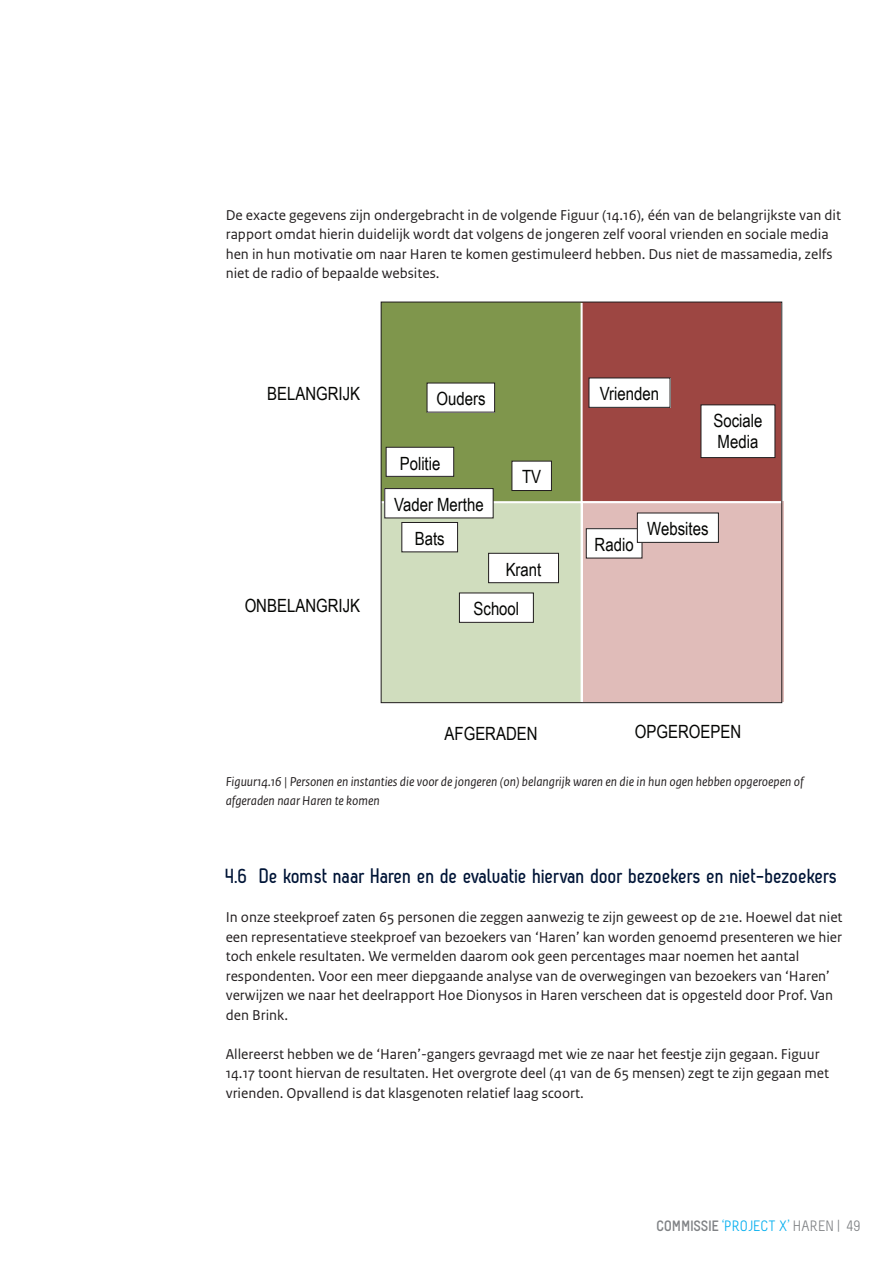
<style>
.page{position:relative;width:894px;height:1264px;background:#fff}
.page>*{position:absolute;margin:0;border:0;box-sizing:border-box;transform-origin:0 0}
.t1{font:700 21px "Zag";color:#001537}
.t2{font:18.15px/33.9px "Arial Narrow";color:#040503}
.t3{font:15px/19.5px "Rijksoverheid Sans Text";color:#231f20}
.t4{font:15px "Melbourne";color:#00aeef}
.t5{font:italic 13.5px/19.5px "Rijksoverheid Sans Text";color:#231f20}
.s1{font-weight:700;color:#808285}
.s2{color:#808285}
</style>
<div class="page">
<div style="left:381px;top:502px;width:201px;height:200px;background:#d0ddbe"></div>
<div style="left:582px;top:501px;width:201px;height:201px;background:#e0bcb9"></div>
<div style="left:381px;top:302px;width:201px;height:200px;background:#7f964c"></div>
<div style="left:582px;top:302px;width:198px;height:199px;background:#9d4642"></div>
<hr style="left:580px;top:303px;width:2px;height:399px;background:#fff">
<hr style="left:381px;top:501px;width:401px;height:2px;background:#fff">
<div style="left:459px;top:593px;width:74px;height:29px;background:#fff"></div>
<div style="left:488px;top:553px;width:70px;height:29px;background:#fff"></div>
<div style="left:488px;top:552px;width:71px;height:31px;border:1px solid #231f20"></div>
<div style="left:384px;top:488px;width:109px;height:30px;background:#fff"></div>
<div style="left:384px;top:488px;width:109px;height:30px;border:1px solid #231f20"></div>
<div style="left:402px;top:522px;width:55px;height:30px;background:#fff"></div>
<div style="left:401px;top:522px;width:57px;height:30px;border:1px solid #231f20"></div>
<div style="left:586px;top:528px;width:56px;height:30px;background:#fff"></div>
<div style="left:585px;top:528px;width:57px;height:30px;border:1px solid #231f20"></div>
<div style="left:637px;top:513px;width:81px;height:29px;background:#fff"></div>
<div style="left:636px;top:512px;width:82px;height:31px;border:1px solid #231f20"></div>
<div style="left:512px;top:461px;width:39px;height:29px;background:#fff"></div>
<div style="left:511px;top:460px;width:41px;height:31px;border:1px solid #231f20"></div>
<div style="left:589px;top:378px;width:81px;height:29px;background:#fff"></div>
<div style="left:588px;top:377px;width:82px;height:31px;border:1px solid #231f20"></div>
<div style="left:700px;top:405px;width:74px;height:52px;background:#fff"></div>
<div style="left:700px;top:404px;width:75px;height:54px;border:1px solid #231f20"></div>
<div style="left:427px;top:383px;width:67px;height:29px;background:#fff"></div>
<div style="left:386px;top:447px;width:67px;height:29px;background:#fff"></div>
<div style="left:385px;top:446px;width:69px;height:31px;border:1px solid #231f20"></div>
<p class="t3" style="left:226px;top:205px;width:616px">De exacte gegevens zijn ondergebracht in de volgende Figuur (14.16), één van de belangrijkste van dit rapport omdat hierin duidelijk wordt dat volgens de jongeren zelf vooral vrienden en sociale media hen in hun motivatie om naar Haren te komen gestimuleerd hebben. Dus niet de massamedia, zelfs niet de radio of bepaalde websites.</p>
<p class="t2" style="left:267px;top:376px;width:95px">BELANGRIJK</p>
<p class="t2" style="left:245px;top:588px;width:117px">ONBELANGRIJK</p>
<p class="t2" style="left:436px;top:381px;width:51px">Ouders</p>
<p class="t2" style="left:399px;top:445px;width:42px">Politie</p>
<p class="t2" style="left:414px;top:486px;width:70px;text-indent:-21px">Vader Merthe<br>Bats</p>
<p class="t2" style="left:522px;top:459px;width:21px">TV</p>
<p class="t2" style="left:505px;top:551px;width:37px">Krant</p>
<p class="t2" style="left:473px;top:591px;width:47px">School</p>
<p class="t2" style="left:599px;top:376px;width:61px">Vrienden</p>
<p class="t2" style="left:713px;top:409px;width:51px;line-height:21.3px">Sociale<br>Media</p>
<p class="t2" style="left:594px;top:527px;width:41px">Radio</p>
<p class="t2" style="left:647px;top:511px;width:63px">Websites</p>
<p class="t2" style="left:444px;top:715px;width:95px">AFGERADEN</p>
<p class="t2" style="left:634px;top:713px;width:108px">OPGEROEPEN</p>
<p class="t5" style="left:226px;top:771px;width:579px">Figuur14.16 | Personen en instanties die voor de jongeren (on) belangrijk waren en die in hun ogen hebben opgeroepen of afgeraden naar Haren te komen</p>
<h1 class="t1" style="left:226px;top:864px;width:613px">4.6 De komst naar Haren en de evaluatie hiervan door bezoekers en niet-bezoekers</h1>
<p class="t3" style="left:226px;top:907px;width:618px">In onze steekproef zaten 65 personen die zeggen aanwezig te zijn geweest op de 21e. Hoewel dat niet een representatieve steekproef van bezoekers van ‘Haren’ kan worden genoemd presenteren we hier toch enkele resultaten. We vermelden daarom ook geen percentages maar noemen het aantal respondenten. Voor een meer diepgaande analyse van de overwegingen van bezoekers van ‘Haren’ verwijzen we naar het deelrapport Hoe Dionysos in Haren verscheen dat is opgesteld door Prof. Van den Brink.</p>
<p class="t3" style="left:226px;top:1044px;width:604px">Allereerst hebben we de ‘Haren’-gangers gevraagd met wie ze naar het feestje zijn gegaan. Figuur<br>14.17 toont hiervan de resultaten. Het overgrote deel (41 van de 65 mensen) zegt te zijn gegaan met vrienden. Opvallend is dat klasgenoten relatief laag scoort.</p>
<p class="t4" style="left:656px;top:1217px;width:206px"><span class="s1">COMMISSIE</span> ‘PROJECT X’ <span class="s2">HAREN | 49</span></p>
</div>
